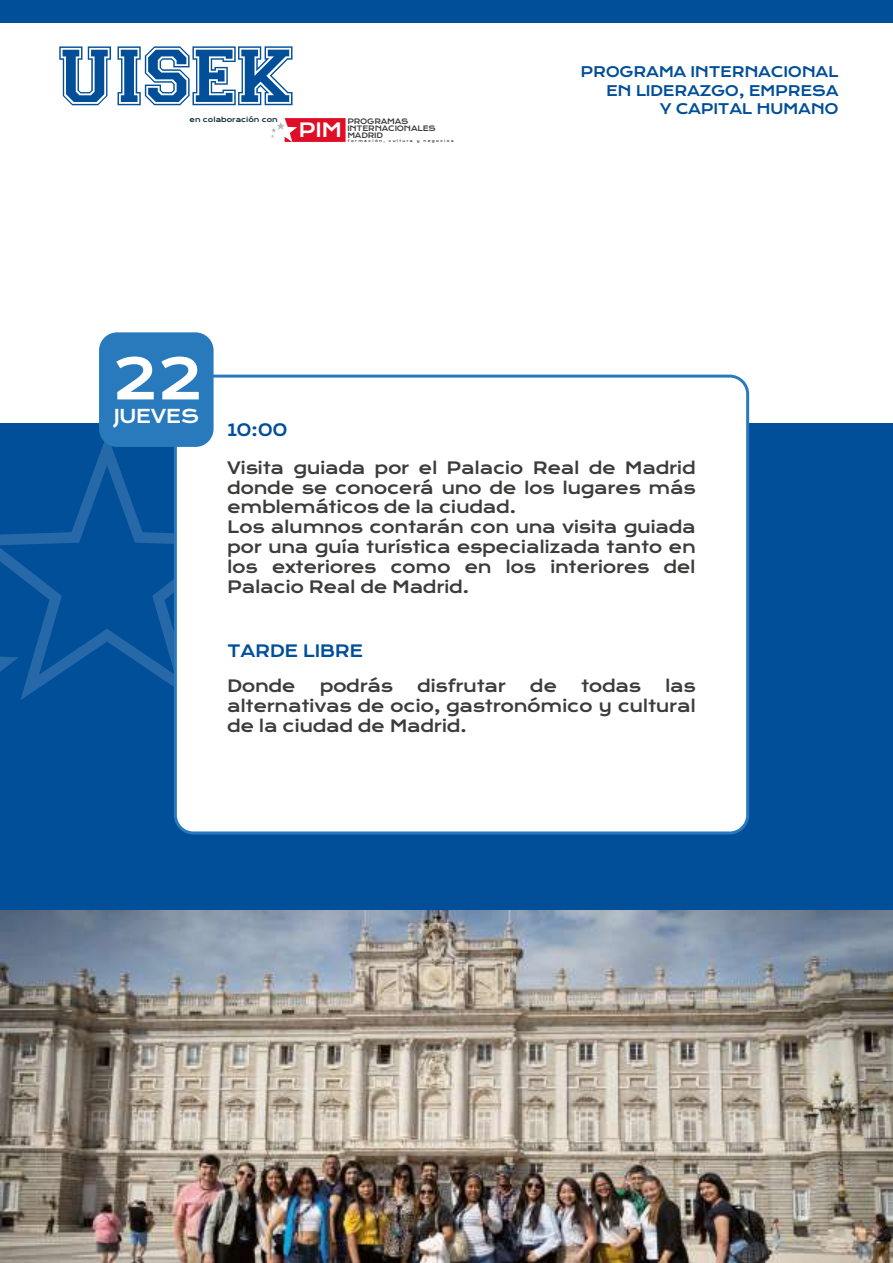
<style>
.page{position:relative;width:893px;height:1263px;background:#fff}
.page>*{position:absolute;margin:0;border:0;box-sizing:border-box;transform-origin:0 0}
.t1{font:55.5px "Krona One";color:#fff}
.t2{font:19.05px "Krona One";color:#fff}
.t3{font:18.6px "Krona One";letter-spacing:-.025em;color:#fff}
.t4{font:16.5px/19.8px "Krona One";letter-spacing:-.025em;color:#3c3c3b;text-align:justify}
.t5{font:16.5px "Krona One";letter-spacing:-.025em;color:#014e99}
.t6{font:14.25px/18.6px "Krona One";letter-spacing:-.025em;color:#014e99;text-align:right}
.t7{font:7.2px/7.1px "Krona One";letter-spacing:-.025em;color:#3c3c3b}
.t8{font:6.75px "Krona One";color:#072837}
.t9{font:3.45px "Krona One";letter-spacing:.4em;color:#3c3c3b}
</style>
<div class="page">
<img style="left:0;top:910px;width:893px;height:353px">
<div style="left:0;top:423px;width:893px;height:487px;background:#014e99"></div>
<svg style="left:0;top:442px;width:174px;height:258px"></svg>
<svg style="left:0;top:657px;width:19px;height:15px"></svg>
<div style="left:174px;top:375px;width:575px;height:459px;background:#fff"></div>
<div style="left:99px;top:332px;width:115px;height:115px;background:#297abd;border-radius:18px"></div>
<div style="left:0;top:0;width:893px;height:22px;background:#014e99"></div>
<svg style="left:59px;top:46px;width:52px;height:59px"></svg>
<svg style="left:118px;top:46px;width:175px;height:59px"></svg>
<svg style="left:271px;top:118px;width:75px;height:24px"></svg>
<p class="t8" style="left:190px;top:115px;width:90px">en colaboración con</p>
<p class="t2" style="left:299px;top:119px;width:45px">PIM</p>
<p class="t7" style="left:347px;top:117px;width:90px">PROGRAMAS<br>INTERNACIONALES<br>MADRID</p>
<p class="t9" style="left:348px;top:138px;width:107px">formación, cultura y negocios</p>
<h1 class="t1" style="left:111px;top:344px;width:93px">22</h1>
<p class="t3" style="left:114px;top:404px;width:87px">JUEVES</p>
<p class="t5" style="left:227px;top:419px;width:62px">10:00</p>
<p class="t6" style="left:580px;top:62px;width:260px">PROGRAMA INTERNACIONAL<br>EN LIDERAZGO, EMPRESA<br>Y CAPITAL HUMANO</p>
<p class="t4" style="left:227px;top:458px;width:470px;text-align:left">Visita guiada por el Palacio Real de Madrid donde se conocerá uno de los lugares más emblemáticos de la ciudad.<br>Los alumnos contarán con una visita guiada por una guía turística especializada tanto en los exteriores como en los interiores del Palacio Real de Madrid.</p>
<p class="t5" style="left:227px;top:641px;width:137px">TARDE LIBRE</p>
<p class="t4" style="left:227px;top:676px;width:70px">Donde</p>
<p class="t4" style="left:320px;top:676px;width:75px">podrás</p>
<p class="t4" style="left:417px;top:676px;width:90px">disfrutar</p>
<p class="t4" style="left:530px;top:676px;width:29px">de</p>
<p class="t4" style="left:581px;top:676px;width:62px">todas</p>
<p class="t4" style="left:227px;top:676px;width:470px;text-indent:438px">las alternativas de ocio, gastronómico y cultural de la ciudad de Madrid.</p>
</div>
